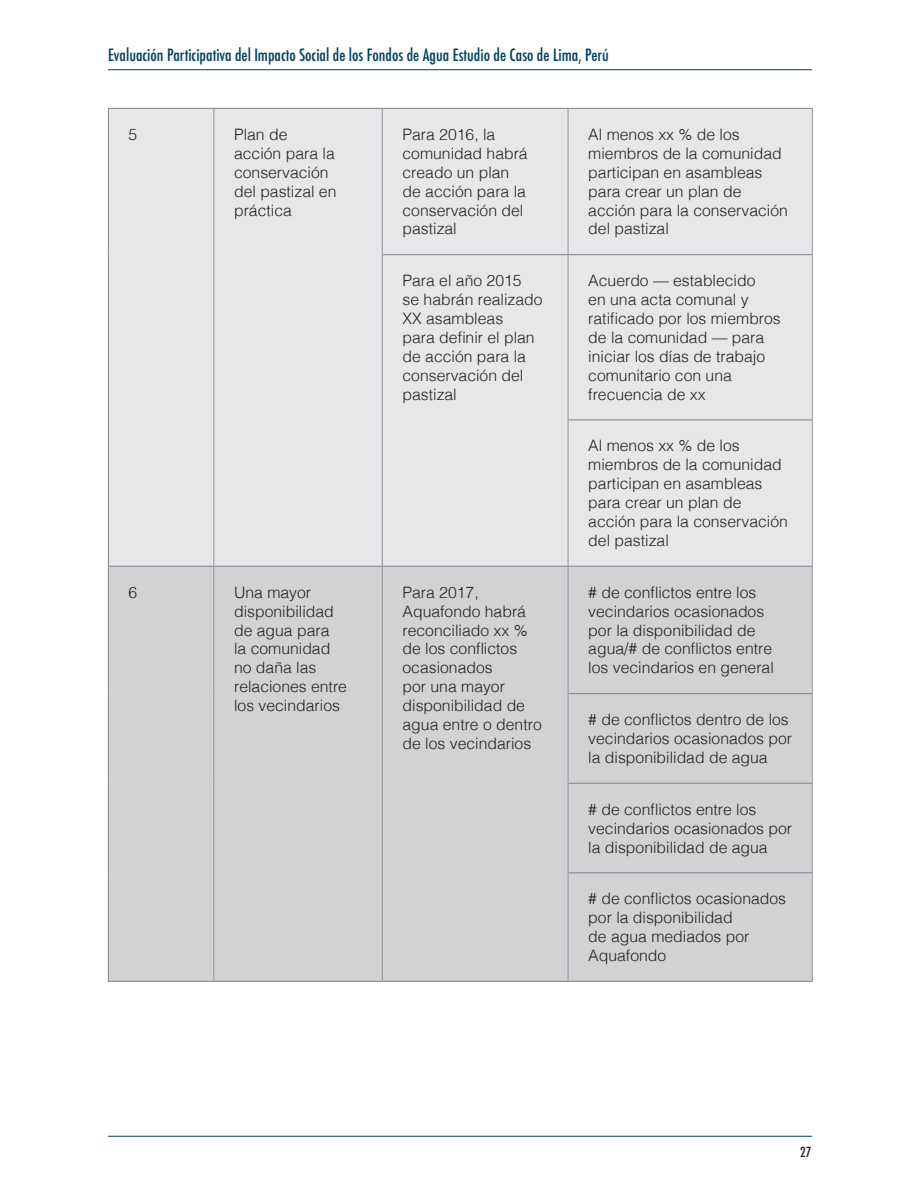
<style>
.page{position:relative;width:918px;height:1188px;background:#fff}
.page>*{position:absolute;margin:0;border:0;box-sizing:border-box;transform-origin:0 0}
.t1{font:500 condensed 16.5px "Futura";color:#00405e}
.Table_text{font:300 15.75px/18.9px "Helvetica";color:#231f20}
.t2{font:500 condensed 13.5px "Futura";color:#231f20}
</style>
<div class="page">
<hr style="left:108px;top:69px;width:704px;height:1px;background:#00405e">
<hr style="left:108px;top:1136px;width:704px;height:1px;background:#00405e">
<div style="left:109px;top:109px;width:703px;height:457px;background:#e6e7e9"></div>
<div style="left:109px;top:567px;width:703px;height:414px;background:#d1d2d4"></div>
<hr style="left:108px;top:108px;width:106px;height:1px;background:#808285">
<hr style="left:214px;top:108px;width:168px;height:1px;background:#808285">
<hr style="left:382px;top:108px;width:186px;height:1px;background:#808285">
<hr style="left:568px;top:108px;width:245px;height:1px;background:#808285">
<hr style="left:383px;top:254px;width:185px;height:1px;background:#808285">
<hr style="left:568px;top:254px;width:244px;height:1px;background:#808285">
<hr style="left:568px;top:420px;width:244px;height:1px;background:#808285">
<hr style="left:108px;top:566px;width:106px;height:1px;background:#808285">
<hr style="left:214px;top:566px;width:168px;height:1px;background:#808285">
<hr style="left:382px;top:566px;width:186px;height:1px;background:#808285">
<hr style="left:568px;top:566px;width:244px;height:1px;background:#808285">
<hr style="left:108px;top:109px;width:1px;height:146px;background:#808285">
<hr style="left:108px;top:255px;width:1px;height:165px;background:#808285">
<hr style="left:108px;top:420px;width:1px;height:146px;background:#808285">
<hr style="left:213px;top:109px;width:1px;height:146px;background:#939598">
<hr style="left:382px;top:109px;width:1px;height:146px;background:#939598">
<hr style="left:568px;top:109px;width:1px;height:145px;background:#939598">
<hr style="left:812px;top:109px;width:1px;height:146px;background:#939598">
<hr style="left:213px;top:255px;width:1px;height:165px;background:#939598">
<hr style="left:382px;top:255px;width:1px;height:165px;background:#939598">
<hr style="left:568px;top:255px;width:1px;height:165px;background:#939598">
<hr style="left:812px;top:255px;width:1px;height:165px;background:#939598">
<hr style="left:213px;top:420px;width:1px;height:146px;background:#939598">
<hr style="left:382px;top:420px;width:1px;height:146px;background:#939598">
<hr style="left:568px;top:420px;width:1px;height:146px;background:#939598">
<hr style="left:812px;top:420px;width:1px;height:146px;background:#939598">
<hr style="left:213px;top:567px;width:1px;height:127px;background:#939598">
<hr style="left:382px;top:567px;width:1px;height:127px;background:#939598">
<hr style="left:568px;top:567px;width:1px;height:127px;background:#939598">
<hr style="left:812px;top:566px;width:1px;height:128px;background:#939598">
<hr style="left:213px;top:694px;width:1px;height:89px;background:#939598">
<hr style="left:382px;top:694px;width:1px;height:89px;background:#939598">
<hr style="left:568px;top:694px;width:1px;height:89px;background:#939598">
<hr style="left:812px;top:694px;width:1px;height:89px;background:#939598">
<hr style="left:213px;top:783px;width:1px;height:90px;background:#939598">
<hr style="left:382px;top:783px;width:1px;height:90px;background:#939598">
<hr style="left:568px;top:783px;width:1px;height:90px;background:#939598">
<hr style="left:812px;top:783px;width:1px;height:90px;background:#939598">
<hr style="left:213px;top:873px;width:1px;height:108px;background:#939598">
<hr style="left:382px;top:873px;width:1px;height:108px;background:#939598">
<hr style="left:568px;top:873px;width:1px;height:108px;background:#939598">
<hr style="left:812px;top:873px;width:1px;height:108px;background:#939598">
<hr style="left:108px;top:567px;width:1px;height:127px;background:#808285">
<hr style="left:108px;top:694px;width:1px;height:89px;background:#808285">
<hr style="left:108px;top:783px;width:1px;height:90px;background:#808285">
<hr style="left:108px;top:873px;width:1px;height:108px;background:#808285">
<hr style="left:568px;top:693px;width:244px;height:1px;background:#808285">
<hr style="left:568px;top:783px;width:244px;height:1px;background:#808285">
<hr style="left:568px;top:872px;width:244px;height:1px;background:#808285">
<hr style="left:108px;top:981px;width:106px;height:1px;background:#808285">
<hr style="left:214px;top:981px;width:168px;height:1px;background:#808285">
<hr style="left:382px;top:981px;width:186px;height:1px;background:#808285">
<hr style="left:568px;top:981px;width:245px;height:1px;background:#808285">
<p class="t1" style="left:108px;top:45px;width:502px">Evaluación Participativa del Impacto Social de los Fondos de Agua Estudio de Caso de Lima, Perú</p>
<p class="Table_text" style="left:129px;top:124px;width:10px">5</p>
<p class="Table_text" style="left:234px;top:124px;width:104px">Plan de acción para la conservación del pastizal en práctica</p>
<p class="Table_text" style="left:403px;top:124px;width:127px">Para 2016, la comunidad habrá creado un plan de acción para la conservación del pastizal</p>
<p class="Table_text" style="left:588px;top:124px;width:201px">Al menos xx % de los miembros de la comunidad participan en asambleas para crear un plan de acción para la conservación del pastizal</p>
<p class="Table_text" style="left:403px;top:270px;width:142px">Para el año 2015<br>se habrán realizado<br>XX asambleas<br>para definir el plan de acción para la conservación del pastizal</p>
<p class="Table_text" style="left:588px;top:270px;width:194px">Acuerdo — establecido<br>en una acta comunal y ratificado por los miembros de la comunidad — para iniciar los días de trabajo comunitario con una frecuencia de xx</p>
<p class="Table_text" style="left:588px;top:435px;width:201px">Al menos xx % de los miembros de la comunidad participan en asambleas para crear un plan de acción para la conservación del pastizal</p>
<p class="Table_text" style="left:129px;top:582px;width:10px">6</p>
<p class="Table_text" style="left:234px;top:582px;width:114px">Una mayor disponibilidad de agua para<br>la comunidad no daña las relaciones entre los vecindarios</p>
<p class="Table_text" style="left:403px;top:582px;width:141px">Para 2017,<br>Aquafondo habrá reconciliado xx % de los conflictos ocasionados<br>por una mayor disponibilidad de agua entre o dentro de los vecindarios</p>
<p class="Table_text" style="left:588px;top:582px;width:187px"># de conflictos entre los vecindarios ocasionados por la disponibilidad de agua/# de conflictos entre los vecindarios en general</p>
<p class="Table_text" style="left:588px;top:709px;width:205px"># de conflictos dentro de los vecindarios ocasionados por la disponibilidad de agua</p>
<p class="Table_text" style="left:588px;top:799px;width:205px"># de conflictos entre los vecindarios ocasionados por la disponibilidad de agua</p>
<p class="Table_text" style="left:588px;top:888px;width:199px"># de conflictos ocasionados por la disponibilidad<br>de agua mediados por<br>Aquafondo</p>
<p class="t2" style="left:800px;top:1143px;width:13px">27</p>
</div>
